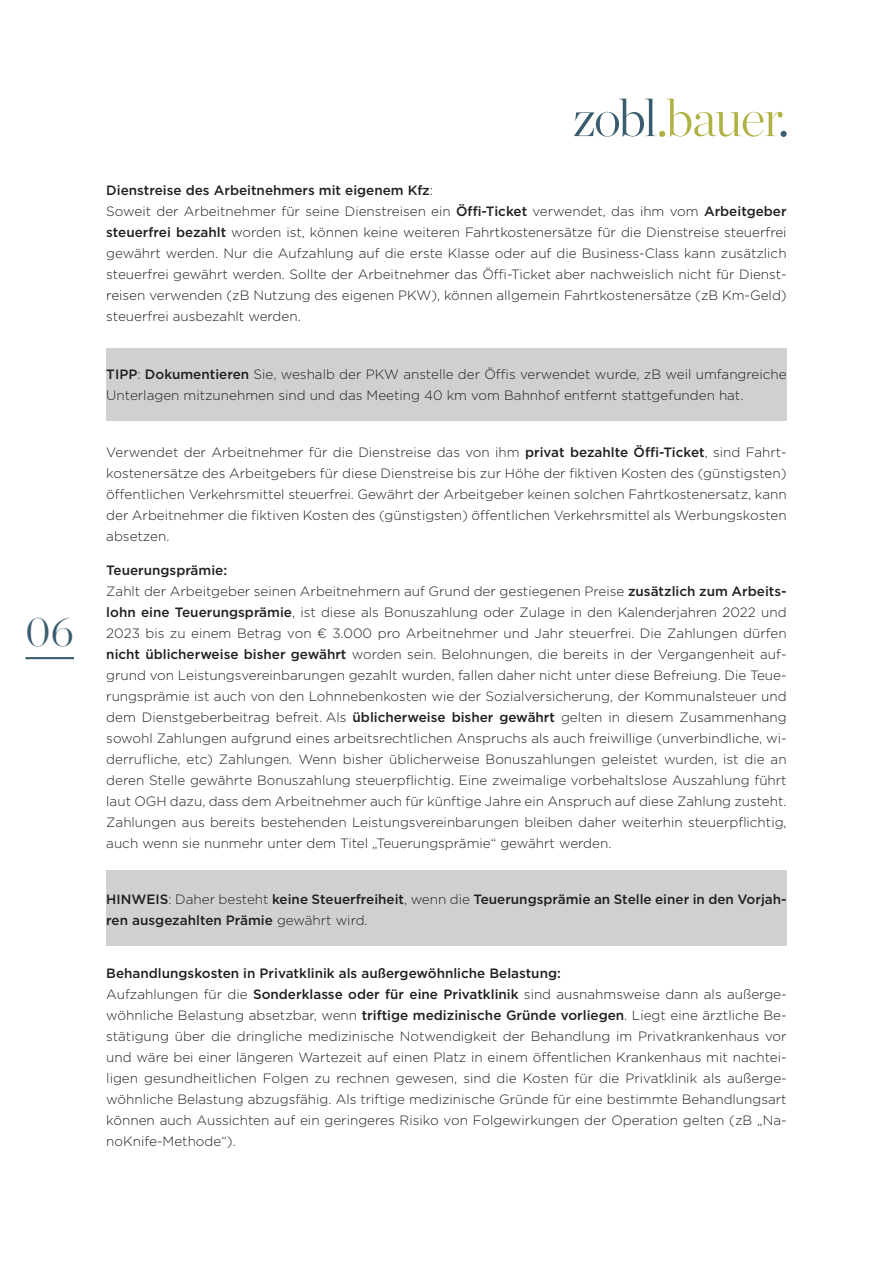
<style>
.page{position:relative;width:893px;height:1263px;background:#fff}
.page>*{position:absolute;margin:0;border:0;box-sizing:border-box;transform-origin:0 0}
.t1{font:200 42px "Chronicle Display";color:#395d6e}
.t2{font:300 13.5px/21px "Gotham";color:#231f20}
.t3{font:500 13.5px/21px "Gotham";color:#231f20}
.s1{font-weight:500}
.s2{font-weight:300}
</style>
<div class="page">
<svg style="left:574px;top:99px;width:209px;height:38px"></svg>
<div style="left:780px;top:131px;width:7px;height:6px;background:#395d6e;border-radius:50%"></div>
<hr style="left:26px;top:657px;width:48px;height:2px;background:#395d6e">
<div style="left:106px;top:348px;width:681px;height:73px;background:#cfd0d2"></div>
<div style="left:106px;top:871px;width:681px;height:75px;background:#cfd0d2"></div>
<h1 class="t1" style="left:26px;top:600px;width:50px">06</h1>
<p class="t2" style="left:106px;top:179px;width:682px"><span class="s1">Dienstreise des Arbeitnehmers mit eigenem Kfz</span>:<br>Soweit der Arbeitnehmer für seine Dienstreisen ein <span class="s1">Öffi-Ticket</span> verwendet, das ihm vom <span class="s1">Arbeitgeber steuerfrei bezahlt</span> worden ist, können keine weiteren Fahrtkostenersätze für die Dienstreise steuerfrei gewährt werden. Nur die Aufzahlung auf die erste Klasse oder auf die Business-Class kann zusätzlich steuerfrei gewährt werden. Sollte der Arbeitnehmer das Öffi-Ticket aber nachweislich nicht für Dienst&shy;reisen verwenden (zB Nutzung des eigenen PKW), können allgemein Fahrtkostenersätze (zB Km-Geld) steuerfrei ausbezahlt werden.</p>
<p class="t2" style="left:106px;top:363px;width:682px"><span class="s1">TIPP</span>: <span class="s1">Dokumentieren</span> Sie, weshalb der PKW anstelle der Öffis verwendet wurde, zB weil umfangreiche<br>Unterlagen mitzunehmen sind und das Meeting 40 km vom Bahnhof entfernt stattgefunden hat.</p>
<p class="t2" style="left:106px;top:441px;width:682px;text-align:justify">Verwendet der Arbeitnehmer für die Dienstreise das von ihm <span class="s1">privat bezahlte Öffi-Ticket</span>, sind Fahrt&shy;kostenersätze des Arbeitgebers für diese Dienstreise bis zur Höhe der fiktiven Kosten des (günstigsten) öffentlichen Verkehrsmittel steuerfrei. Gewährt der Arbeitgeber keinen solchen Fahrtkostenersatz, kann der Arbeitnehmer die fiktiven Kosten des (günstigsten) öffentlichen Verkehrsmittel als Werbungskosten absetzen.</p>
<p class="t2" style="left:106px;top:559px;width:682px"><span class="s1">Teuerungsprämie:<br></span>Zahlt der Arbeitgeber seinen Arbeitnehmern auf Grund der gestiegenen Preise <span class="s1">zusätzlich zum Arbeits&shy;lohn eine Teuerungsprämie</span>, ist diese als Bonuszahlung oder Zulage in den Kalenderjahren 2022 und 2023 bis zu einem Betrag von € 3.000 pro Arbeitnehmer und Jahr steuerfrei. Die Zahlungen dürfen <span class="s1">nicht üblicherweise bisher gewährt</span> worden sein. Belohnungen, die bereits in der Vergangenheit auf&shy;grund von Leistungsvereinbarungen gezahlt wurden, fallen daher nicht unter diese Befreiung. Die Teue&shy;rungsprämie ist auch von den Lohnnebenkosten wie der Sozialversicherung, der Kommunalsteuer und dem Dienstgeberbeitrag befreit. Als <span class="s1">üblicherweise bisher gewährt</span> gelten in diesem Zusammenhang sowohl Zahlungen aufgrund eines arbeitsrechtlichen Anspruchs als auch freiwillige (unverbindliche, wi&shy;derrufliche, etc) Zahlungen. Wenn bisher üblicherweise Bonuszahlungen geleistet wurden, ist die an deren Stelle gewährte Bonuszahlung steuerpflichtig. Eine zweimalige vorbehaltslose Auszahlung führt laut OGH dazu, dass dem Arbeitnehmer auch für künftige Jahre ein Anspruch auf diese Zahlung zusteht.<br>Zahlungen aus bereits bestehenden Leistungsvereinbarungen bleiben daher weiterhin steuerpflichtig, auch wenn sie nunmehr unter dem Titel „Teuerungsprämie“ gewährt werden.</p>
<p class="t3" style="left:106px;top:888px;width:682px">HINWEIS<span class="s2">: Daher besteht</span> keine Steuerfreiheit<span class="s2">, wenn die</span> Teuerungsprämie an Stelle einer in den Vorjah&shy;ren ausgezahlten Prämie <span class="s2">gewährt wird.</span></p>
<p class="t2" style="left:106px;top:962px;width:682px"><span class="s1">Behandlungskosten in Privatklinik als außergewöhnliche Belastung:<br></span>Aufzahlungen für die <span class="s1">Sonderklasse oder für eine Privatklinik</span> sind ausnahmsweise dann als außerge&shy;wöhnliche Belastung absetzbar, wenn <span class="s1">triftige medizinische Gründe vorliegen</span>. Liegt eine ärztliche Be&shy;stätigung über die dringliche medizinische Notwendigkeit der Behandlung im Privatkrankenhaus vor und wäre bei einer längeren Wartezeit auf einen Platz in einem öffentlichen Krankenhaus mit nachtei&shy;ligen gesundheitlichen Folgen zu rechnen gewesen, sind die Kosten für die Privatklinik als außerge&shy;wöhnliche Belastung abzugsfähig. Als triftige medizinische Gründe für eine bestimmte Behandlungsart können auch Aussichten auf ein geringeres Risiko von Folgewirkungen der Operation gelten (zB „Na&shy;noKnife-Methode“).</p>
</div>
